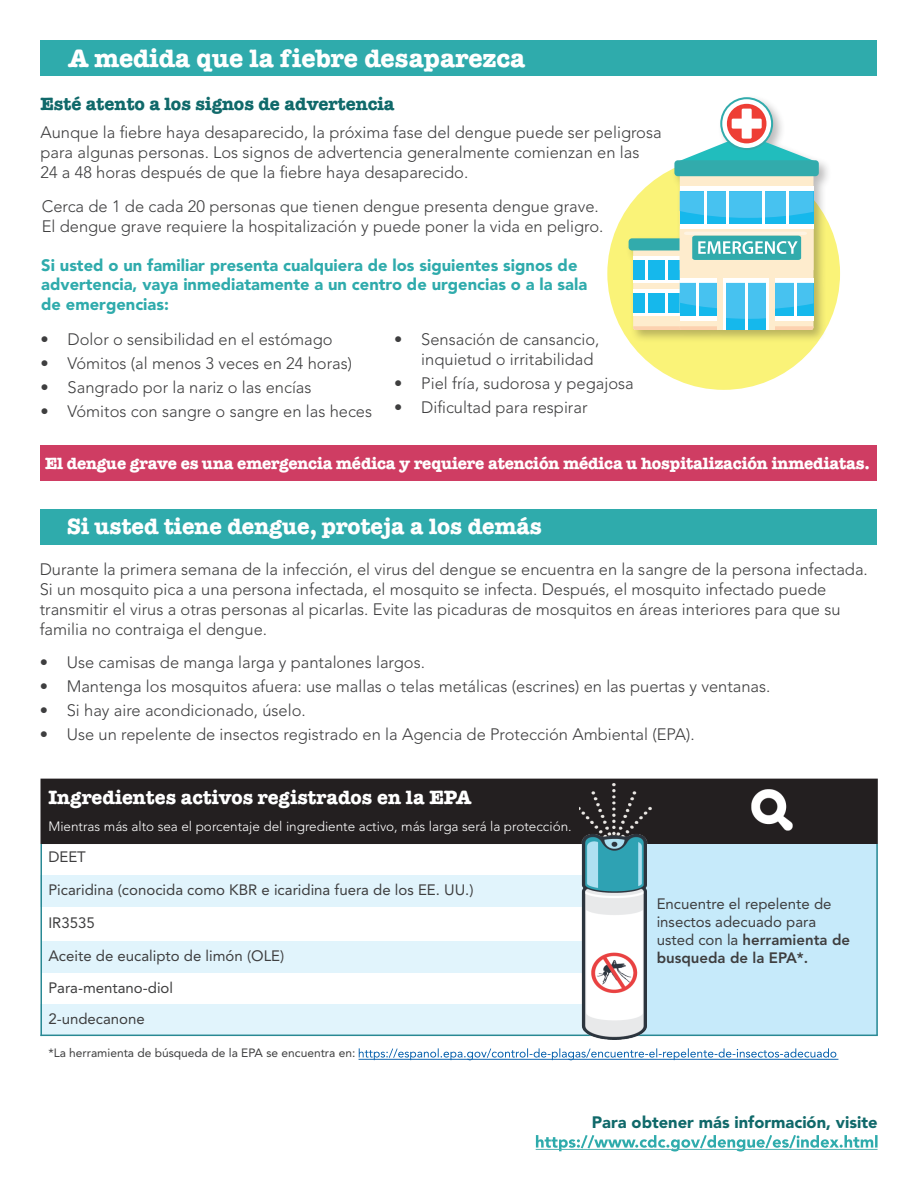
<style>
.page{position:relative;width:918px;height:1188px;background:#fff}
.page>*{position:absolute;margin:0;border:0;box-sizing:border-box;transform-origin:0 0}
.Sub-heading{font:700 25.5px "American Typewriter Std";color:#fff}
.Sub-heading-2{font:700 22.5px "American Typewriter Std";color:#fff}
.P1{font:700 19.5px "American Typewriter Std";color:#fff}
.Sub-heading_2{font:700 18px "American Typewriter Std";color:#10696a}
.body{font:300 16.5px/19.8px "Avenir LT Std";color:#3e3e3f}
.body-2{font:900 16.5px/19.8px "Avenir LT Std";color:#2fabac}
.body-3{font:700 16.5px "American Typewriter Std";letter-spacing:-.01em;color:#fff}
.body-4{font:900 16.5px "Avenir LT Std";color:#10696a}
.t1{font:15px/18px "Avenir LT Std";color:#3e3e3f}
.P1-2{font:300 13.5px "Avenir LT Std";color:#fff}
.t2{font:12px "Avenir LT Std";color:#3e3e3f}
.s1{font-weight:800}
</style>
<div class="page">
<div style="left:40px;top:509px;width:837px;height:36px;background:#2fabac"></div>
<div style="left:40px;top:40px;width:838px;height:36px;background:#2fabac"></div>
<div style="left:607px;top:157px;width:233px;height:233px;background:#faf378;border-radius:50%"></div>
<div style="left:626px;top:94px;width:205px;height:249px;background:#231f20;opacity:.3"></div>
<div style="left:633px;top:244px;width:73px;height:86px;background:#feeccd;border-radius:3px"></div>
<svg style="left:633px;top:257px;width:47px;height:26px"></svg>
<div style="left:633px;top:260px;width:73px;height:19px;background:#15b8ec"></div>
<svg style="left:633px;top:290px;width:47px;height:26px"></svg>
<div style="left:633px;top:293px;width:73px;height:19px;background:#15b8ec"></div>
<hr style="left:645px;top:258px;width:3px;height:23px;background:#fff">
<hr style="left:645px;top:291px;width:3px;height:23px;background:#fff">
<div style="left:629px;top:238px;width:85px;height:12px;background:#32abac;border-radius:3px"></div>
<hr style="left:665px;top:258px;width:3px;height:23px;background:#fff">
<hr style="left:665px;top:291px;width:3px;height:23px;background:#fff">
<div style="left:680px;top:166px;width:134px;height:164px;background:#feeccd;border-radius:3px"></div>
<svg style="left:633px;top:326px;width:181px;height:4px"></svg>
<div style="left:680px;top:187px;width:134px;height:42px;background:#fff"></div>
<div style="left:680px;top:191px;width:134px;height:33px;background:#15b8ec"></div>
<svg style="left:680px;top:191px;width:134px;height:27px;background:#42c1ef"></svg>
<svg style="left:680px;top:278px;width:134px;height:42px"></svg>
<hr style="left:726px;top:188px;width:3px;height:40px;background:#fff">
<hr style="left:762px;top:188px;width:3px;height:40px;background:#fff">
<hr style="left:704px;top:188px;width:3px;height:40px;background:#fff">
<hr style="left:786px;top:188px;width:3px;height:40px;background:#fff">
<hr style="left:696px;top:279px;width:3px;height:40px;background:#fff">
<hr style="left:794px;top:279px;width:3px;height:40px;background:#fff">
<div style="left:717px;top:278px;width:58px;height:52px;background:#feeccd"></div>
<div style="left:724px;top:278px;width:45px;height:5px;background:#fff"></div>
<div style="left:725px;top:283px;width:43px;height:47px;background:#15b8ec"></div>
<svg style="left:680px;top:283px;width:134px;height:36px;background:#63caed"></svg>
<hr style="left:724px;top:280px;width:2px;height:50px;background:#fff">
<hr style="left:745px;top:280px;width:3px;height:50px;background:#fff">
<hr style="left:766px;top:280px;width:3px;height:50px;background:#fff">
<div style="left:674px;top:160px;width:145px;height:16px;background:#32abac;border-radius:3px"></div>
<svg style="left:720px;top:97px;width:53px;height:53px"></svg>
<svg style="left:722px;top:99px;width:49px;height:49px"></svg>
<svg style="left:727px;top:104px;width:39px;height:39px"></svg>
<svg style="left:676px;top:109px;width:142px;height:53px"></svg>
<svg style="left:684px;top:229px;width:130px;height:42px"></svg>
<div style="left:40px;top:446px;width:837px;height:35px;background:#cf3d63"></div>
<div style="left:40px;top:779px;width:838px;height:65px;background:#231f20"></div>
<svg style="left:713px;top:839px;width:41px;height:5px"></svg>
<div style="left:40px;top:1005px;width:803px;height:31px;background:#e1f4fc"></div>
<div style="left:41px;top:941px;width:797px;height:31px;background:#e1f4fc"></div>
<div style="left:40px;top:875px;width:801px;height:31px;background:#e1f4fc"></div>
<svg style="left:359px;top:1048px;width:477px;height:11px"></svg>
<div style="left:591px;top:844px;width:287px;height:192px;background:#c6eafa"></div>
<img style="left:752px;top:789px;width:41px;height:41px">
<hr style="left:40px;top:1035px;width:838px;height:1px;background:#298994">
<img style="left:579px;top:783px;width:73px;height:256px">
<hr style="left:876px;top:844px;width:2px;height:191px;background:#298994">
<hr style="left:40px;top:844px;width:2px;height:192px;background:#298994">
<svg style="left:536px;top:1135px;width:342px;height:17px"></svg>
<hr style="left:536px;top:1149px;width:342px;height:1px;background:#53b2b3">
<hr style="left:359px;top:1059px;width:479px;height:1px;background:#1467b1">
<h2 class="Sub-heading" style="left:68px;top:43px;width:459px">A medida que la fiebre desaparezca</h2>
<h3 class="Sub-heading_2" style="left:40px;top:93px;width:356px">Esté atento a los signos de advertencia</h3>
<p class="body" style="left:40px;top:123px;width:623px">Aunque la fiebre haya desaparecido, la próxima fase del dengue puede ser peligrosa para algunas personas. Los signos de advertencia generalmente comienzan en las<br>24 a 48 horas después de que la fiebre haya desaparecido.</p>
<p class="body" style="left:42px;top:196px;width:563px">Cerca de 1 de cada 20 personas que tienen dengue presenta dengue grave.<br>El dengue grave requiere la hospitalización y puede poner la vida en peligro.</p>
<p class="body-2" style="left:41px;top:255px;width:547px">Si usted o un familiar presenta cualquiera de los siguientes signos de advertencia, vaya inmediatamente a un centro de urgencias o a la sala de emergencias:</p>
<p class="body" style="left:41px;top:329px;width:294px">• Dolor o sensibilidad en el estómago</p>
<p class="body" style="left:41px;top:353px;width:313px">• Vómitos (al menos 3 veces en 24 horas)</p>
<p class="body" style="left:41px;top:377px;width:272px">• Sangrado por la nariz o las encías</p>
<p class="body" style="left:41px;top:401px;width:333px">• Vómitos con sangre o sangre en las heces</p>
<p class="body" style="left:421px;top:329px;width:180px;text-indent:-27px">• Sensación de cansancio, inquietud o irritabilidad</p>
<p class="body" style="left:394px;top:373px;width:241px">• Piel fría, sudorosa y pegajosa</p>
<p class="body" style="left:394px;top:397px;width:195px">• Dificultad para respirar</p>
<p class="body-3" style="left:45px;top:454px;width:826px">El dengue grave es una emergencia médica y requiere atención médica u hospitalización inmediatas.</p>
<h2 class="Sub-heading-2" style="left:67px;top:513px;width:476px">Si usted tiene dengue, proteja a los demás</h2>
<p class="body" style="left:40px;top:560px;width:830px">Durante la primera semana de la infección, el virus del dengue se encuentra en la sangre de la persona infectada.<br>Si un mosquito pica a una persona infectada, el mosquito se infecta. Después, el mosquito infectado puede transmitir el virus a otras personas al picarlas. Evite las picaduras de mosquitos en áreas interiores para que su familia no contraiga el dengue.</p>
<p class="body" style="left:40px;top:652px;width:387px">• Use camisas de manga larga y pantalones largos.</p>
<p class="body" style="left:40px;top:676px;width:732px">• Mantenga los mosquitos afuera: use mallas o telas metálicas (escrines) en las puertas y ventanas.</p>
<p class="body" style="left:40px;top:700px;width:268px">• Si hay aire acondicionado, úselo.</p>
<p class="body" style="left:40px;top:724px;width:656px">• Use un repelente de insectos registrado en la Agencia de Protección Ambiental (EPA).</p>
<p class="P1" style="left:48px;top:786px;width:425px">Ingredientes activos registrados en la EPA</p>
<p class="P1-2" style="left:48px;top:818px;width:525px">Mientras más alto sea el porcentaje del ingrediente activo, más larga será la protección.</p>
<p class="t1" style="left:48px;top:848px;width:39px">DEET</p>
<p class="t1" style="left:48px;top:881px;width:427px">Picaridina (conocida como KBR e icaridina fuera de los EE. UU.)</p>
<p class="t1" style="left:48px;top:914px;width:48px">IR3535</p>
<p class="t1" style="left:48px;top:947px;width:237px">Aceite de eucalipto de limón (OLE)</p>
<p class="t1" style="left:48px;top:979px;width:126px">Para-mentano-diol</p>
<p class="t1" style="left:48px;top:1010px;width:98px">2-undecanone</p>
<p class="t2" style="left:48px;top:1046px;width:309px">*La herramienta de búsqueda de la EPA se encuentra en:</p>
<p class="t1" style="left:657px;top:895px;width:195px">Encuentre el repelente de insectos adecuado para usted con la <span class="s1">herramienta de busqueda de la EPA*.</span></p>
<p class="body-4" style="left:592px;top:1112px;width:287px">Para obtener más información, visite</p>
</div>
